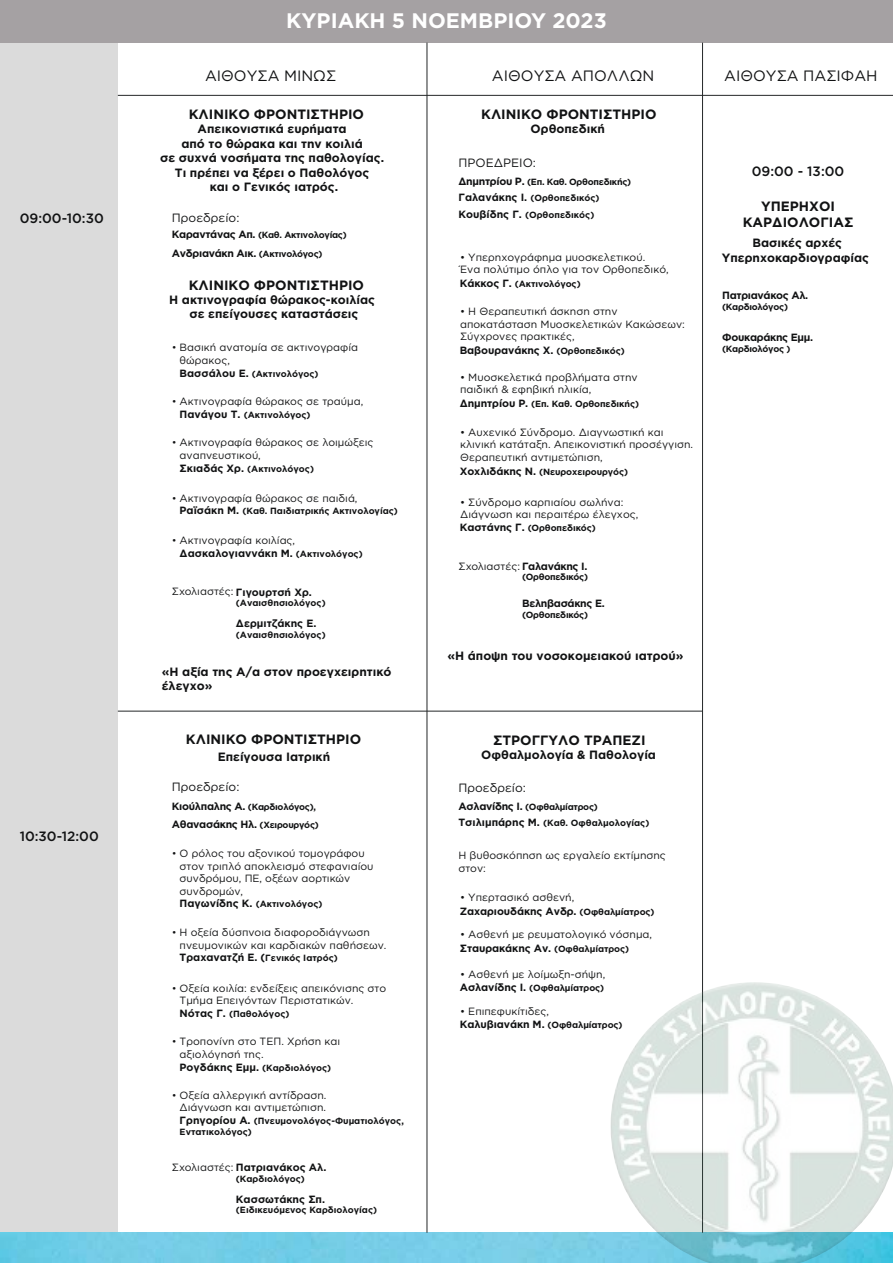
<style>
.page{position:relative;width:893px;height:1263px;background:#fff}
.page>*{position:absolute;margin:0;border:0;box-sizing:border-box;transform-origin:0 0}
.t1{font:700 21px "Gotham Greek";color:#fff}
.t2{font:15px "Gotham Greek";color:#111213}
.t3{font:700 13.5px/16.2px "Gotham Greek";color:#111213;text-align:center}
.t4{font:500 13.5px "Gotham Greek";color:#111213}
.t5{font:700 12px/14.4px "Gotham Greek";color:#111213;text-align:center}
.t6{font:12px "Gotham Greek";color:#111213}
.t7{font:10.5px/12.6px "Gotham Greek";color:#111213}
.t8{font:700 10.5px "Gotham Greek";letter-spacing:-.03em;color:#111213}
.t9{font:700 10.5px "Gotham Greek";color:#111213}
.t10{font:700 10.5px "Gotham Greek";letter-spacing:-.01em;color:#111213}
.t11{font:700 9px/10.8px "Gotham Greek";color:#111213}
.t12{font:700 9px/16.2px "Gotham Greek";letter-spacing:-.03em;color:#111213}
.s1{font-size:10.5px}
.s2{font-size:9px}
.s3{font-weight:300}
.s4{font-weight:700}
.s5{font-weight:700;font-size:9px}
.s6{font-weight:400}
</style>
<div class="page">
<div style="left:0;top:43px;width:118px;height:1189px;background:#dbdbdb"></div>
<img style="left:0;top:1232px;width:610px;height:31px">
<div style="left:0;top:0;width:893px;height:43px;background:#a5a1a3"></div>
<hr style="left:118px;top:95px;width:775px;height:1px;background:#242728">
<hr style="left:118px;top:711px;width:584px;height:1px;background:#242728">
<hr style="left:427px;top:43px;width:1px;height:1190px;background:#242728">
<hr style="left:702px;top:43px;width:1px;height:1190px;background:#242728">
<img style="left:610px;top:982px;width:283px;height:281px">
<p class="t4" style="left:20px;top:211px;width:86px">09:00-10:30</p>
<p class="t4" style="left:20px;top:829px;width:81px">10:30-12:00</p>
<h1 class="t1" style="left:286px;top:8px;width:322px">ΚΥΡΙΑΚΗ 5 ΝΟΕΜΒΡΙΟΥ 2023</h1>
<h2 class="t2" style="left:205px;top:67px;width:133px">ΑΙΘΟΥΣΑ ΜΙΝΩΣ</h2>
<p class="t3" style="left:189px;top:106px;width:177px">ΚΛΙΝΙΚΟ ΦΡΟΝΤΙΣΤΗΡΙΟ</p>
<p class="t5" style="left:160px;top:122px;width:225px">Απεικονιστικά ευρήματα<br>από το θώρακα και την κοιλιά<br>σε συχνά νοσήματα της παθολογίας.<br>Τι πρέπει να ξέρει ο Παθολόγος<br>και ο Γενικός ιατρός.</p>
<p class="t6" style="left:172px;top:211px;width:69px">Προεδρείο:</p>
<p class="t12" style="left:172px;top:227px;width:176px"><span class="s1">Καραντάνας Απ.</span> (Καθ. Ακτινολογίας)</p>
<p class="t8" style="left:172px;top:247px;width:152px">Ανδριανάκη Αικ. <span class="s2">(Ακτινολόγος)</span></p>
<p class="t3" style="left:189px;top:276px;width:177px">ΚΛΙΝΙΚΟ ΦΡΟΝΤΙΣΤΗΡΙΟ</p>
<p class="t5" style="left:169px;top:292px;width:207px">Η ακτινογραφία θώρακος-κοιλίας σε επείγουσες καταστάσεις</p>
<p class="t7" style="left:180px;top:341px;width:180px;text-indent:-8px"><span class="s3">•</span> Βασική ανατομία σε ακτινογραφία θώρακος,</p>
<p class="t11" style="left:180px;top:368px;width:141px"><span class="s1">Βασσάλου Ε.</span> (Ακτινολόγος)</p>
<p class="t7" style="left:172px;top:395px;width:193px"><span class="s3">•</span> Ακτινογραφία θώρακος σε τραύμα,</p>
<p class="t11" style="left:180px;top:409px;width:132px"><span class="s1">Πανάγου Τ.</span> (Ακτινολόγος)</p>
<p class="t7" style="left:180px;top:436px;width:195px;text-indent:-8px"><span class="s3">•</span> Ακτινογραφία θώρακος σε λοιμώξεις αναπνευστικού,</p>
<p class="t11" style="left:180px;top:463px;width:136px"><span class="s1">Σκιαδάς Χρ.</span> (Ακτινολόγος)</p>
<p class="t7" style="left:172px;top:492px;width:187px"><span class="s3">•</span> Ακτινογραφία θώρακος σε παιδιά,</p>
<p class="t11" style="left:180px;top:506px;width:220px"><span class="s1">Ραϊσάκη Μ.</span> (Καθ. Παιδιατρικής Ακτινολογίας)</p>
<p class="t7" style="left:180px;top:534px;width:185px;text-indent:-8px"><span class="s3">•</span> Ακτινογραφία κοιλίας,<br><span class="s4">Δασκαλογιαννάκη Μ.</span> <span class="s5">(Ακτινολόγος)</span></p>
<p class="t9" style="left:172px;top:586px;width:141px"><span class="s6">Σχολιαστές:</span> Γιγουρτσή Χρ.</p>
<p class="t11" style="left:236px;top:597px;width:91px">(Αναισθησιολόγος)</p>
<p class="t9" style="left:236px;top:617px;width:82px">Δερμιτζάκης Ε.</p>
<p class="t11" style="left:236px;top:629px;width:91px">(Αναισθησιολόγος)</p>
<p class="t5" style="left:162px;top:664px;width:231px;text-align:left">«Η αξία της Α/α στον προεγχειρητικό έλεγχο»</p>
<p class="t3" style="left:186px;top:731px;width:177px">ΚΛΙΝΙΚΟ ΦΡΟΝΤΙΣΤΗΡΙΟ</p>
<p class="t6" style="left:172px;top:781px;width:69px">Προεδρείο:</p>
<p class="t12" style="left:172px;top:798px;width:146px"><span class="s1">Κιούλπαλης Α.</span> (Καρδιολόγος),</p>
<p class="t8" style="left:172px;top:818px;width:148px">Αθανασάκης Ηλ. <span class="s2">(Χειρουργός)</span></p>
<p class="t5" style="left:218px;top:749px;width:114px">Επείγουσα Ιατρική</p>
<p class="t7" style="left:180px;top:847px;width:195px;text-indent:-8px"><span class="s3">•</span> Ο ρόλος του αξονικού τομογράφου στον τριπλό αποκλεισμό στεφανιαίου συνδρόμου, ΠΕ, οξέων αορτικών συνδρομών,</p>
<p class="t11" style="left:180px;top:899px;width:144px"><span class="s1">Παγωνίδης Κ.</span> (Ακτινολόγος)</p>
<p class="t7" style="left:180px;top:926px;width:208px;text-indent:-8px"><span class="s3">•</span> Η οξεία δύσπνοια διαφοροδιάγνωση πνευμονικών και καρδιακών παθήσεων.</p>
<p class="t11" style="left:180px;top:952px;width:160px"><span class="s1">Τραχανατζή Ε. (</span>Γενικός Ιατρός)</p>
<p class="t7" style="left:180px;top:981px;width:208px;text-indent:-8px"><span class="s3">•</span> Οξεία κοιλία: ενδείξεις απεικόνισης στο<br>Τμήμα Επειγόντων Περιστατικών.</p>
<p class="t11" style="left:180px;top:1008px;width:111px"><span class="s1">Νότας Γ.</span> (Παθολόγος)</p>
<p class="t7" style="left:180px;top:1035px;width:162px;text-indent:-8px"><span class="s3">•</span> Τροπονίνη στο ΤΕΠ. Χρήση και αξιολόγησή της.</p>
<p class="t11" style="left:180px;top:1062px;width:153px"><span class="s1">Ρογδάκης Εμμ.</span> (Καρδιολόγος)</p>
<p class="t7" style="left:172px;top:1088px;width:156px;text-align:right"><span class="s3">•</span> Οξεία αλλεργική αντίδραση.<br>Διάγνωση και αντιμετώπιση.</p>
<p class="t11" style="left:180px;top:1115px;width:226px"><span class="s1">Γρηγορίου Α.</span> (Πνευμονολόγος-Φυματιολόγος,<br>Εντατικολόγος)</p>
<p class="t9" style="left:172px;top:1161px;width:156px"><span class="s6">Σχολιαστές:</span> Πατριανάκος Αλ.</p>
<p class="t11" style="left:236px;top:1173px;width:70px">(Καρδιολόγος)</p>
<p class="t9" style="left:236px;top:1193px;width:91px">Κασσωτάκης Σπ.</p>
<p class="t11" style="left:236px;top:1204px;width:143px">(Ειδικευόμενος Καρδιολογίας)</p>
<h2 class="t2" style="left:492px;top:67px;width:164px">ΑΙΘΟΥΣΑ ΑΠΟΛΛΩΝ</h2>
<h2 class="t2" style="left:724px;top:67px;width:155px">ΑΙΘΟΥΣΑ ΠΑΣΙΦΑΗ</h2>
<p class="t3" style="left:481px;top:106px;width:177px">ΚΛΙΝΙΚΟ ΦΡΟΝΤΙΣΤΗΡΙΟ</p>
<p class="t5" style="left:531px;top:122px;width:76px">Ορθοπεδική</p>
<p class="t6" style="left:458px;top:156px;width:79px">ΠΡΟΕΔΡΕΙΟ:</p>
<p class="t12" style="left:458px;top:173px;width:174px"><span class="s1">Δημητρίου Ρ.</span> (Επ. Καθ. Ορθοπεδικής)<br><span class="s1">Γαλανάκης Ι.</span> (Ορθοπεδικός)</p>
<p class="t11" style="left:458px;top:209px;width:137px"><span class="s1">Κουβίδης Γ.</span> (Ορθοπεδικός)</p>
<p class="t7" style="left:460px;top:251px;width:210px">• Υπερηχογράφημα μυοσκελετικού.<br>Ένα πολύτιμο όπλο για τον Ορθοπεδικό,</p>
<p class="t11" style="left:460px;top:278px;width:122px"><span class="s1">Κάκκος Γ.</span> (Ακτινολόγος)</p>
<p class="t7" style="left:460px;top:305px;width:226px">• Η Θεραπευτική άσκηση στην αποκατάσταση Μυοσκελετικών Κακώσεων:<br>Σύγχρονες πρακτικές,</p>
<p class="t10" style="left:460px;top:344px;width:166px">Βαβουρανάκης Χ. <span class="s2">(Ορθοπεδικός)</span></p>
<p class="t7" style="left:460px;top:371px;width:179px">• Μυοσκελετικά προβλήματα στην παιδική &amp; εφηβική ηλικία,</p>
<p class="t11" style="left:460px;top:398px;width:181px"><span class="s1">Δημητρίου Ρ.</span> (Επ. Καθ. Ορθοπεδικής)</p>
<p class="t7" style="left:460px;top:425px;width:235px">• Αυχενικό Σύνδρομο. Διαγνωστική και κλινική κατάταξη. Απεικονιστική προσέγγιση.<br>Θεραπευτική αντιμετώπιση,</p>
<p class="t11" style="left:460px;top:466px;width:170px"><span class="s1">Χοχλιδάκης Ν.</span> (Νευροχειρουργός)</p>
<p class="t7" style="left:460px;top:495px;width:180px">• Σύνδρομο καρπιαίου σωλήνα:<br>Διάγνωση και περαιτέρω έλεγχος,</p>
<p class="t11" style="left:460px;top:523px;width:138px"><span class="s1">Καστάνης Γ.</span> (Ορθοπεδικός)</p>
<p class="t7" style="left:458px;top:559px;width:130px">Σχολιαστές: <span class="s4">Γαλανάκης Ι.</span></p>
<p class="t12" style="left:522px;top:569px;width:67px">(Ορθοπεδικός)</p>
<p class="t8" style="left:522px;top:597px;width:84px">Βεληβασάκης Ε.</p>
<p class="t12" style="left:522px;top:606px;width:67px">(Ορθοπεδικός)</p>
<p class="t5" style="left:447px;top:648px;width:238px">«Η άποψη του νοσοκομειακού ιατρού»</p>
<p class="t3" style="left:493px;top:731px;width:154px">ΣΤΡΟΓΓΥΛΟ ΤΡΑΠΕΖΙ</p>
<p class="t5" style="left:481px;top:747px;width:176px">Οφθαλμολογία &amp; Παθολογία</p>
<p class="t6" style="left:458px;top:781px;width:69px">Προεδρείο:</p>
<p class="t11" style="left:458px;top:799px;width:192px;line-height:16.2px"><span class="s1">Ασλανίδης Ι.</span> (Οφθαλμίατρος)<br><span class="s1">Τσιλιμπάρης Μ.</span> (Καθ. Οφθαλμολογίας)</p>
<p class="t7" style="left:458px;top:849px;width:209px">Η βυθοσκόπηση ως εργαλείο εκτίμησης στον:</p>
<p class="t7" style="left:460px;top:890px;width:196px;line-height:13.6px">• Υπερτασικό ασθενή,<br><span class="s4">Ζαχαριουδάκης Ανδρ.</span> <span class="s5">(Οφθαλμίατρος)</span></p>
<p class="t7" style="left:460px;top:928px;width:194px;line-height:13.6px">• Ασθενή με ρευματολογικό νόσημα,<br><span class="s4">Σταυρακάκης Αν.</span> <span class="s5">(Οφθαλμίατρος)</span></p>
<p class="t7" style="left:460px;top:967px;width:147px">• Ασθενή με λοίμωξη-σήψη,</p>
<p class="t11" style="left:460px;top:982px;width:146px"><span class="s1">Ασλανίδης Ι.</span> (Οφθαλμίατρος)</p>
<p class="t7" style="left:460px;top:1004px;width:90px">• Επιπεφυκίτιδες,</p>
<p class="t11" style="left:460px;top:1019px;width:164px"><span class="s1">Καλυβιανάκη Μ.</span> (Οφθαλμίατρος)</p>
<p class="t4" style="left:752px;top:164px;width:94px">09:00 - 13:00</p>
<p class="t3" style="left:743px;top:198px;width:112px">ΥΠΕΡΗΧΟΙ<br>ΚΑΡΔΙΟΛΟΓΙΑΣ</p>
<p class="t5" style="left:722px;top:235px;width:149px">Βασικές αρχές<br>Υπερηχοκαρδιογραφίας</p>
<p class="t8" style="left:722px;top:289px;width:88px">Πατριανάκος Αλ.</p>
<p class="t12" style="left:722px;top:298px;width:67px">(Καρδιολόγος)</p>
<p class="t8" style="left:722px;top:331px;width:92px">Φουκαράκης Εμμ.</p>
<p class="t12" style="left:722px;top:341px;width:70px">(Καρδιολόγος )</p>
</div>
